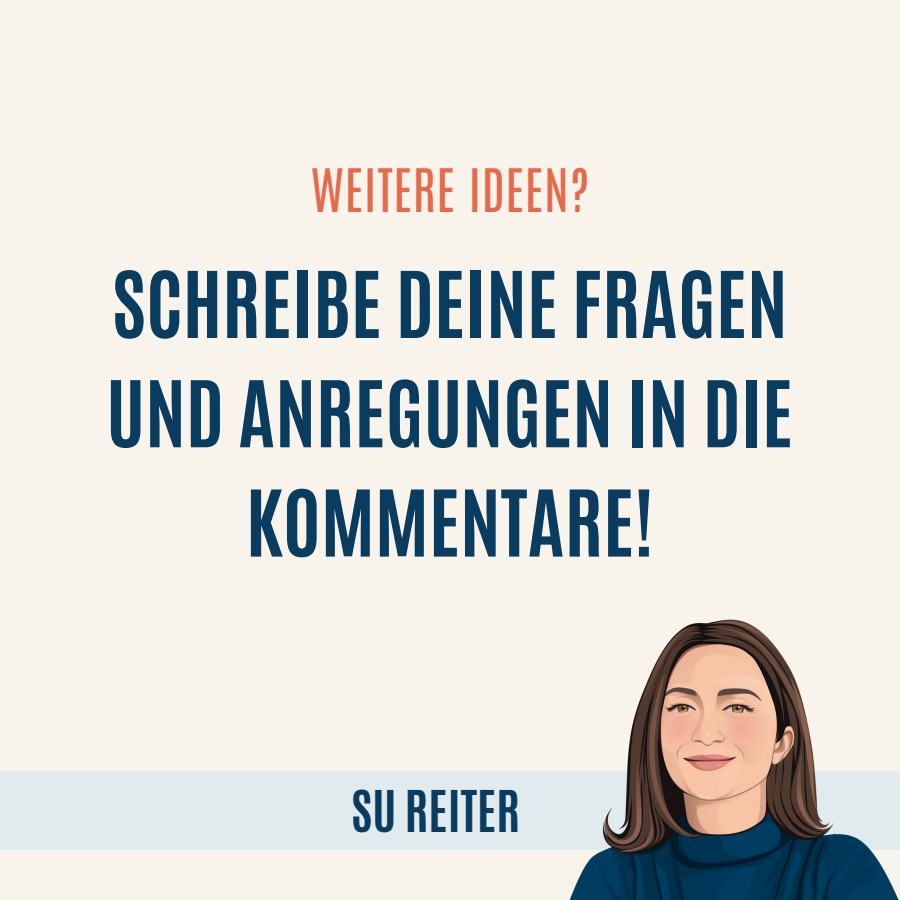
<style>
.page{position:relative;width:900px;height:900px;background:#f8f4eb}
.page>*{position:absolute;margin:0;border:0;box-sizing:border-box;transform-origin:0 0}
.t1{font:700 78.1px/109.3px "Antonio";color:#093c5f;text-align:center}
.t2{font:50px "Antonio";letter-spacing:.01em;color:#e6694c}
.t3{font:700 48.1px "Antonio";color:#093c5f}
</style>
<div class="page">
<div style="left:0;top:771px;width:900px;height:78px;background:#e1eaed"></div>
<img style="left:536px;top:619px;width:364px;height:281px">
<p class="t2" style="left:311px;top:155px;width:280px">WEITERE IDEEN?</p>
<p class="t1" style="left:106px;top:250px;width:688px">SCHREIBE DEINE FRAGEN<br>UND ANREGUNGEN IN DIE<br>KOMMENTARE!</p>
<p class="t3" style="left:351px;top:777px;width:170px">SU REITER</p>
</div>
